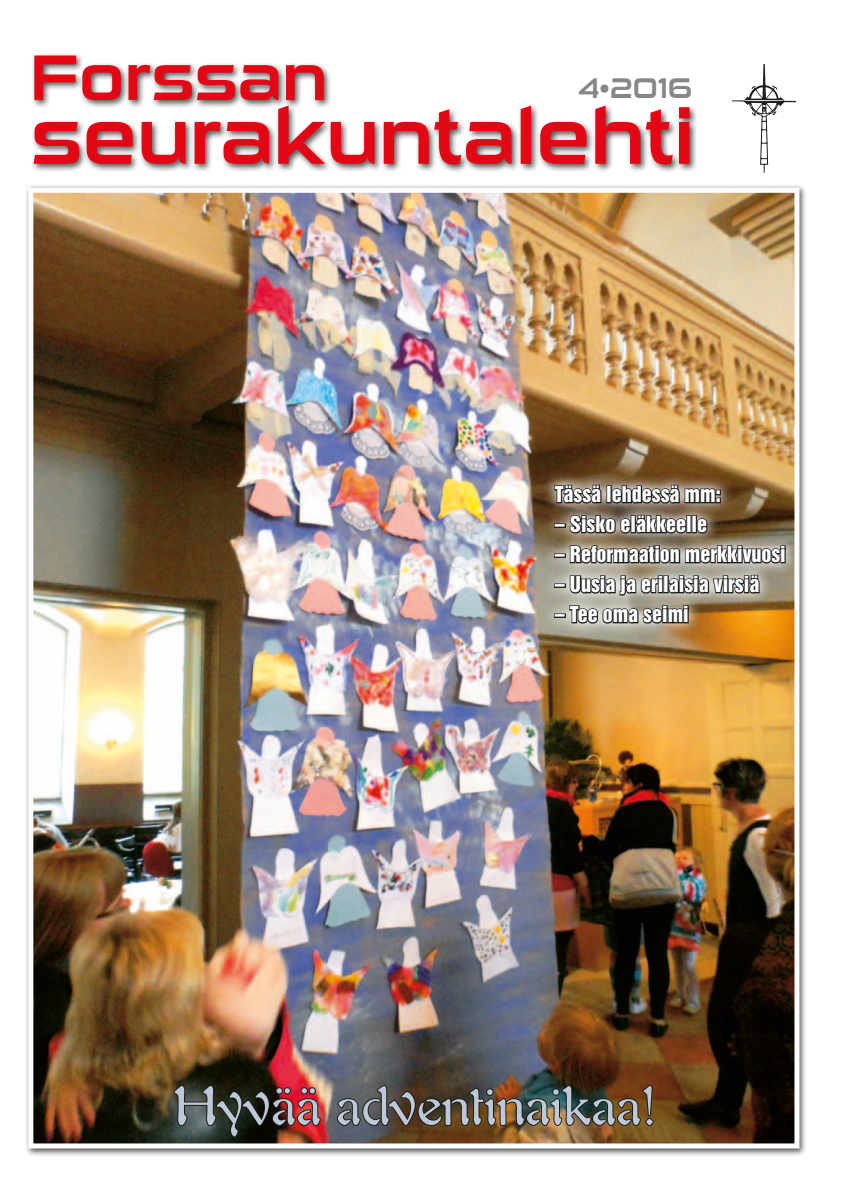
<style>
.page{position:relative;width:842px;height:1191px;background:#fff}
.page>*{position:absolute;margin:0;border:0;box-sizing:border-box;transform-origin:0 0}
.t1{font:77.5px "Sui Generis Rg";color:#e30614}
.t2{font:64.7px "Sui Generis Rg";color:#e30614}
.t3{font:54px "Auriol LT Std";color:#bec8d6}
.t4{font:28.7px "Sui Generis Rg";color:#878787}
.t5{font:20px "Helvetica Inserat LT Std";color:#fff}
</style>
<div class="page">
<div style="left:31px;top:52px;width:668px;height:122px;background:#1d1d1b;opacity:.75"></div>
<svg style="left:732px;top:64px;width:64px;height:109px"></svg>
<div style="left:24px;top:184px;width:783px;height:972px;background:#1d1d1b;opacity:.75"></div>
<img style="left:34px;top:194px;width:759px;height:948px">
<div style="left:28px;top:188px;width:771px;height:960px;border:5px solid #fff"></div>
<img style="left:541px;top:471px;width:258px;height:166px">
<svg style="left:553px;top:484px;width:49px;height:20px"></svg>
<div style="left:606px;top:485px;width:6px;height:18px;border:2px solid #1d1d1b"></div>
<svg style="left:611px;top:484px;width:111px;height:20px;background:#5f5851"></svg>
<div style="left:554px;top:523px;width:12px;height:5px;border:2px solid #1d1d1b"></div>
<svg style="left:569px;top:514px;width:118px;height:21px;background:#5e5953"></svg>
<div style="left:686px;top:515px;width:5px;height:18px;border:2px solid #1d1d1b"></div>
<div style="left:692px;top:515px;width:5px;height:18px;border:2px solid #1d1d1b"></div>
<svg style="left:696px;top:517px;width:12px;height:17px"></svg>
<div style="left:554px;top:553px;width:12px;height:5px;border:2px solid #1d1d1b"></div>
<div style="left:554px;top:583px;width:12px;height:5px;border:2px solid #1d1d1b"></div>
<div style="left:554px;top:613px;width:12px;height:5px;border:2px solid #1d1d1b"></div>
<svg style="left:568px;top:544px;width:219px;height:85px;background:#887c66"></svg>
<img style="left:173px;top:1084px;width:149px;height:54px">
<img style="left:336px;top:1084px;width:319px;height:43px">
<h2 class="t2" style="left:30px;top:40px;width:299px">Forssan</h2>
<h1 class="t1" style="left:30px;top:92px;width:665px">seurakuntalehti</h1>
<h3 class="t4" style="left:578px;top:72px;width:116px">4•2016</h3>
<p class="t5" style="left:555px;top:482px;width:167px">Tässä lehdessä mm:</p>
<p class="t5" style="left:555px;top:512px;width:154px">– Sisko eläkkeelle</p>
<p class="t5" style="left:555px;top:542px;width:232px">– Reformaation merkkivuosi</p>
<p class="t5" style="left:555px;top:572px;width:206px">– Uusia ja erilaisia virsiä</p>
<p class="t5" style="left:555px;top:602px;width:135px">– Tee oma seimi</p>
<h3 class="t3" style="left:174px;top:1074px;width:484px">Hyvää adventinaikaa!</h3>
</div>
